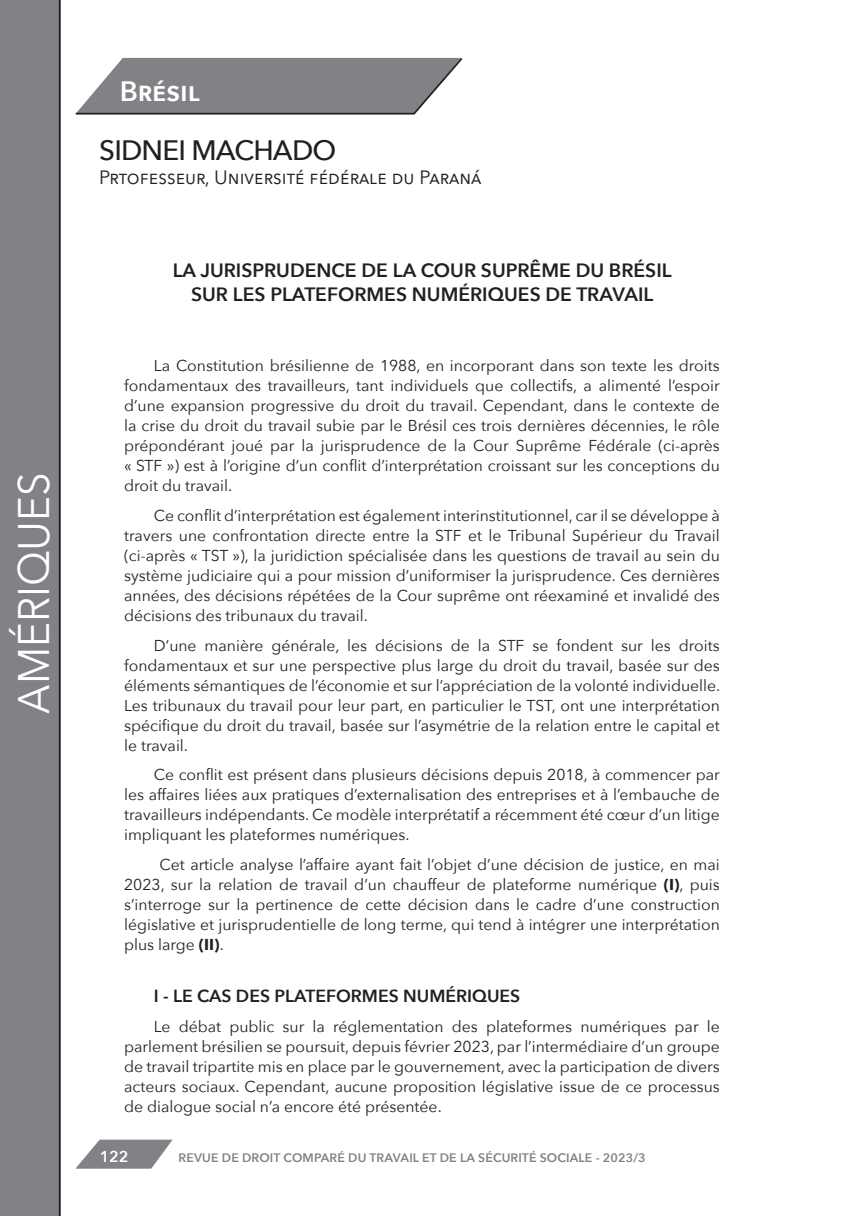
<style>
.page{position:relative;width:844px;height:1216px;background:#fff}
.page>*{position:absolute;margin:0;border:0;box-sizing:border-box;transform-origin:0 0}
.t1{font:44.1px "Avenir Next";color:#fff;scale:.95 1}
.Auteur{font:500 28px "Avenir Next";letter-spacing:-.03em;color:#231f20}
.t2{font:600 28px "Avenir Next";color:#fff}
.Titre_Actualité{font:600 19.25px/23.8px "Avenir Next";color:#231f20;text-align:center}
.Univ__rattachement{font:19.25px "Avenir Next";color:#231f20}
.Titre_I_actua{font:600 17.5px "Avenir Next";color:#231f20}
.Corps_Texte_actua{font:15.75px/19.9px "Avenir Next";color:#231f20;text-align:justify}
.t3{font:600 15.75px "Avenir Next";color:#fff}
.t4{font:600 12.25px "Avenir Next";letter-spacing:.01em;color:#808285}
.s1{font-weight:700}
</style>
<div class="page">
<div style="left:0;top:0;width:61px;height:1215px;background:#808285"></div>
<svg style="left:75px;top:57px;width:388px;height:58px;background:#8f9093"></svg>
<hr style="left:59px;top:0;width:1px;height:1215px;background:#231f20">
<svg style="left:76px;top:1139px;width:96px;height:29px"></svg>
<h1 class="t1" style="left:-4px;top:713px;width:256px;rotate:-90deg">AMÉRIQUES</h1>
<h2 class="t2" style="left:120px;top:67px;width:82px">Brésil</h2>
<p class="Auteur" style="left:99px;top:127px;width:238px">SIDNEI MACHADO</p>
<p class="Univ__rattachement" style="left:99px;top:160px;width:383px">Prtofesseur, Université fédérale du Paraná</p>
<p class="Titre_Actualité" style="left:173px;top:258px;width:500px">LA JURISPRUDENCE DE LA COUR SUPRÊME DU BRÉSIL<br>SUR LES PLATEFORMES NUMÉRIQUES DE TRAVAIL</p>
<p class="Corps_Texte_actua" style="left:124px;top:354px;width:597px;text-indent:30px">La Constitution brésilienne de 1988, en incorporant dans son texte les droits fondamentaux des travailleurs, tant individuels que collectifs, a alimenté l’espoir d’une expansion progressive du droit du travail. Cependant, dans le contexte de la crise du droit du travail subie par le Brésil ces trois dernières décennies, le rôle prépondérant joué par la jurisprudence de la Cour Suprême Fédérale (ci-après « STF ») est à l’origine d’un conflit d’interprétation croissant sur les conceptions du droit du travail.</p>
<p class="Corps_Texte_actua" style="left:124px;top:504px;width:597px;text-indent:30px">Ce conflit d’interprétation est également interinstitutionnel, car il se développe à travers une confrontation directe entre la STF et le Tribunal Supérieur du Travail (ci-après « TST »), la juridiction spécialisée dans les questions de travail au sein du système judiciaire qui a pour mission d’uniformiser la jurisprudence. Ces dernières années, des décisions répétées de la Cour suprême ont réexaminé et invalidé des décisions des tribunaux du travail.</p>
<p class="Corps_Texte_actua" style="left:124px;top:634px;width:597px;text-indent:30px">D’une manière générale, les décisions de la STF se fondent sur les droits fondamentaux et sur une perspective plus large du droit du travail, basée sur des éléments sémantiques de l’économie et sur l’appréciation de la volonté individuelle.<br>Les tribunaux du travail pour leur part, en particulier le TST, ont une interprétation spécifique du droit du travail, basée sur l’asymétrie de la relation entre le capital et le travail.</p>
<p class="Corps_Texte_actua" style="left:124px;top:764px;width:597px;text-indent:30px">Ce conflit est présent dans plusieurs décisions depuis 2018, à commencer par les affaires liées aux pratiques d’externalisation des entreprises et à l’embauche de travailleurs indépendants. Ce modèle interprétatif a récemment été cœur d’un litige impliquant les plateformes numériques.</p>
<p class="Corps_Texte_actua" style="left:124px;top:854px;width:597px;text-indent:35px">Cet article analyse l’affaire ayant fait l’objet d’une décision de justice, en mai 2023, sur la relation de travail d’un chauffeur de plateforme numérique <span class="s1">(I)</span>, puis s’interroge sur la pertinence de cette décision dans le cadre d’une construction législative et jurisprudentielle de long terme, qui tend à intégrer une interprétation plus large <span class="s1">(II)</span>.</p>
<p class="Titre_I_actua" style="left:154px;top:980px;width:368px">I - LE CAS DES PLATEFORMES NUMÉRIQUES</p>
<p class="Corps_Texte_actua" style="left:124px;top:1015px;width:597px;text-indent:30px">Le débat public sur la réglementation des plateformes numériques par le parlement brésilien se poursuit, depuis février 2023, par l’intermédiaire d’un groupe de travail tripartite mis en place par le gouvernement, avec la participation de divers acteurs sociaux. Cependant, aucune proposition législative issue de ce processus de dialogue social n’a encore été présentée.</p>
<p class="t3" style="left:100px;top:1142px;width:30px">122</p>
<p class="t4" style="left:178px;top:1146px;width:468px">REVUE DE DROIT COMPARÉ DU TRAVAIL ET DE LA SÉCURITÉ SOCIALE - 2023/3</p>
</div>
